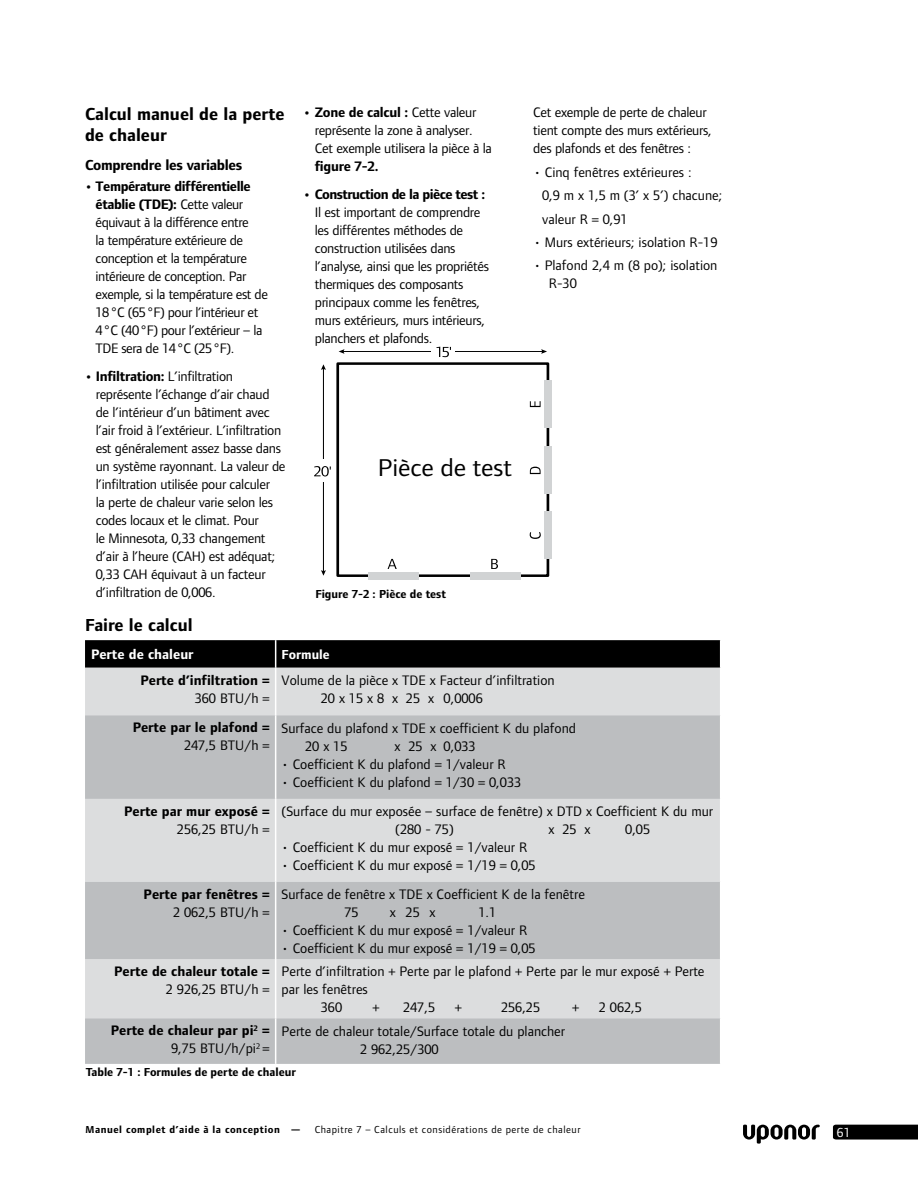
<style>
.page{position:relative;width:918px;height:1188px;background:#fff}
.page>*{position:absolute;margin:0;border:0;box-sizing:border-box;transform-origin:0 0}
.t1{font:25.2px "Foundry Form Sans";color:#000;scale:1.06 1}
.t2{font:700 18px/21px "Foundry Form Sans";color:#000}
.t3{font:700 15px "Foundry Form Sans";letter-spacing:-.02em;color:#000}
.t4{font:14.25px/18px "Foundry Form Sans";letter-spacing:-.02em;color:#000}
.t5{font:14.25px/18px "Foundry Form Sans";color:#000}
.t6{font:700 14.25px/18px "Foundry Form Sans";color:#000;text-align:right}
.t7{font:700 14.25px "Foundry Form Sans";letter-spacing:-.04em;color:#000}
.t8{font:700 14.25px "Foundry Form Sans";color:#fff}
.t9{font:700 13.5px "Foundry Form Sans";color:#fff}
.t10{font:13.5px "Foundry Form Sans";color:#fff}
.t11{font:700 12px "Foundry Form Sans";color:#000}
.t12{font:10.5px "Foundry Form Sans";letter-spacing:.05em;color:#000}
.t13{font:700 10.5px "Foundry Form Sans";letter-spacing:.05em;color:#000}
.s1{font-weight:700}
.s2{font-weight:400}
</style>
<div class="page">
<svg style="left:743px;top:1125px;width:77px;height:19px"></svg>
<svg style="left:833px;top:1125px;width:85px;height:15px"></svg>
<div style="left:85px;top:668px;width:635px;height:47px;background:#dcddde"></div>
<svg style="left:85px;top:715px;width:635px;height:349px;background:#c9cacc"></svg>
<hr style="left:275px;top:668px;width:1px;height:47px;background:#fff">
<hr style="left:275px;top:715px;width:1px;height:84px;background:#fff">
<hr style="left:275px;top:799px;width:1px;height:83px;background:#fff">
<hr style="left:275px;top:882px;width:1px;height:77px;background:#fff">
<hr style="left:275px;top:959px;width:1px;height:59px;background:#fff">
<hr style="left:275px;top:1018px;width:1px;height:46px;background:#fff">
<svg style="left:85px;top:640px;width:636px;height:28px;background:#050505"></svg>
<hr style="left:323px;top:368px;width:1px;height:204px;background:#000">
<svg style="left:321px;top:570px;width:5px;height:6px"></svg>
<svg style="left:321px;top:364px;width:5px;height:6px"></svg>
<div style="left:318px;top:459px;width:10px;height:22px;background:#fff"></div>
<div style="left:336px;top:362px;width:213px;height:215px;border:3px solid #000"></div>
<hr style="left:343px;top:351px;width:200px;height:1px;background:#000">
<svg style="left:339px;top:349px;width:5px;height:5px"></svg>
<svg style="left:541px;top:349px;width:6px;height:5px"></svg>
<svg style="left:314px;top:466px;width:17px;height:10px"></svg>
<div style="left:431px;top:347px;width:24px;height:9px;background:#fff"></div>
<svg style="left:436px;top:347px;width:15px;height:10px"></svg>
<div style="left:368px;top:572px;width:50px;height:7px;background:#d1d3d4"></div>
<svg style="left:388px;top:559px;width:9px;height:10px"></svg>
<div style="left:470px;top:572px;width:50px;height:7px;background:#d1d3d4"></div>
<svg style="left:491px;top:559px;width:7px;height:10px"></svg>
<div style="left:544px;top:380px;width:8px;height:47px;background:#d1d3d4"></div>
<svg style="left:530px;top:401px;width:11px;height:6px"></svg>
<div style="left:544px;top:446px;width:8px;height:47px;background:#d1d3d4"></div>
<svg style="left:530px;top:467px;width:11px;height:7px"></svg>
<div style="left:544px;top:511px;width:8px;height:47px;background:#d1d3d4"></div>
<svg style="left:530px;top:532px;width:11px;height:7px"></svg>
<p class="t2" style="left:85px;top:104px;width:201px">Calcul manuel de la perte de chaleur</p>
<p class="t3" style="left:85px;top:156px;width:159px">Comprendre les variables</p>
<p class="t4" style="left:96px;top:177px;width:174px;text-indent:-11px"><span class="s1">• Température différentielle établie (TDE):</span> Cette valeur équivaut à la différence entre<br>la température extérieure de conception et la température intérieure de conception. Par exemple, si la température est de<br>18°C (65°F) pour l’intérieur et<br>4°C (40°F) pour l’extérieur – la<br>TDE sera de 14°C (25°F).</p>
<p class="t4" style="left:96px;top:367px;width:191px;text-indent:-11px"><span class="s1">• Infiltration:</span> L’infiltration représente l’échange d’air chaud de l’intérieur d’un bâtiment avec l’air froid à l’extérieur. L’infiltration est généralement assez basse dans un système rayonnant. La valeur de l’infiltration utilisée pour calculer<br>la perte de chaleur varie selon les codes locaux et le climat. Pour<br>le Minnesota, 0,33 changement d’air à l’heure (CAH) est adéquat; 0,33 CAH équivaut à un facteur d’infiltration de 0,006.</p>
<p class="t4" style="left:315px;top:103px;width:179px;text-indent:-11px"><span class="s1">• Zone de calcul :</span> Cette valeur représente la zone à analyser.<br>Cet exemple utilisera la pièce à la</p>
<p class="t6" style="left:315px;top:158px;width:65px">figure 7-2.</p>
<p class="t7" style="left:303px;top:186px;width:183px">• Construction de la pièce test :</p>
<p class="t4" style="left:315px;top:203px;width:176px">Il est important de comprendre les différentes méthodes de construction utilisées dans l’analyse, ainsi que les propriétés thermiques des composants principaux comme les fenêtres, murs extérieurs, murs intérieurs, planchers et plafonds.</p>
<h1 class="t1" style="left:378px;top:454px;width:128px">Pièce de test</h1>
<p class="t11" style="left:315px;top:587px;width:132px">Figure 7-2 : Pièce de test</p>
<p class="t4" style="left:533px;top:104px;width:180px">Cet exemple de perte de chaleur tient compte des murs extérieurs, des plafonds et des fenêtres :</p>
<p class="t5" style="left:542px;top:160px;width:182px;line-height:23.4px;text-indent:-8px">• Cinq fenêtres extérieures :<br>0,9 m x 1,5 m (3’ x 5’) chacune; valeur R = 0,91</p>
<p class="t5" style="left:534px;top:233px;width:185px">• Murs extérieurs; isolation R-19</p>
<p class="t5" style="left:549px;top:257px;width:170px;text-indent:-15px">• Plafond 2,4 m (8 po); isolation<br>R-30</p>
<p class="t2" style="left:85px;top:614px;width:109px">Faire le calcul</p>
<p class="t8" style="left:91px;top:647px;width:104px">Perte de chaleur</p>
<p class="t9" style="left:282px;top:647px;width:50px">Formule</p>
<p class="t6" style="left:140px;top:671px;width:131px">Perte d’infiltration =</p>
<p class="t4" style="left:195px;top:689px;width:76px">360 BTU/h =</p>
<p class="t5" style="left:321px;top:671px;width:235px;text-indent:-39px">Volume de la pièce x TDE x Facteur d’infiltration<br>20 x 15 x 8 x 25 x 0,0006</p>
<p class="t6" style="left:133px;top:719px;width:138px">Perte par le plafond =</p>
<p class="t4" style="left:184px;top:736px;width:87px">247,5 BTU/h =</p>
<p class="t5" style="left:305px;top:719px;width:272px;text-indent:-24px">Surface du plafond x TDE x coefficient K du plafond<br>20 x 15</p>
<p class="t4" style="left:395px;top:737px;width:83px">x 25 x 0,033</p>
<p class="t5" style="left:282px;top:755px;width:225px">• Coefficient K du plafond = 1/valeur R</p>
<p class="t5" style="left:282px;top:773px;width:241px">• Coefficient K du plafond = 1/30 = 0,033</p>
<p class="t6" style="left:124px;top:802px;width:147px">Perte par mur exposé =</p>
<p class="t4" style="left:177px;top:820px;width:94px">256,25 BTU/h =</p>
<p class="t5" style="left:395px;top:802px;width:319px;text-indent:-114px">(Surface du mur exposée – surface de fenêtre) x DTD x Coefficient K du mur (280 - 75)</p>
<p class="t4" style="left:549px;top:820px;width:44px">x 25 x</p>
<p class="t4" style="left:625px;top:820px;width:26px">0,05</p>
<p class="t5" style="left:282px;top:838px;width:247px">• Coefficient K du mur exposé = 1/valeur R</p>
<p class="t5" style="left:282px;top:856px;width:256px">• Coefficient K du mur exposé = 1/19 = 0,05</p>
<p class="t6" style="left:144px;top:885px;width:128px">Perte par fenêtres =</p>
<p class="t4" style="left:173px;top:903px;width:98px">2 062,5 BTU/h =</p>
<p class="t5" style="left:344px;top:885px;width:242px;text-indent:-63px">Surface de fenêtre x TDE x Coefficient K de la fenêtre<br>75</p>
<p class="t4" style="left:390px;top:903px;width:47px">x 25 x</p>
<p class="t4" style="left:478px;top:903px;width:19px">1.1</p>
<p class="t5" style="left:282px;top:921px;width:247px">• Coefficient K du mur exposé = 1/valeur R</p>
<p class="t5" style="left:282px;top:939px;width:256px">• Coefficient K du mur exposé = 1/19 = 0,05</p>
<p class="t6" style="left:114px;top:962px;width:157px">Perte de chaleur totale =</p>
<p class="t4" style="left:166px;top:980px;width:105px">2 926,25 BTU/h =</p>
<p class="t5" style="left:282px;top:962px;width:424px">Perte d’infiltration + Perte par le plafond + Perte par le mur exposé + Perte</p>
<p class="t5" style="left:282px;top:980px;width:88px">par les fenêtres</p>
<p class="t4" style="left:321px;top:998px;width:23px">360</p>
<p class="t4" style="left:372px;top:998px;width:9px">+</p>
<p class="t4" style="left:403px;top:998px;width:34px">247,5</p>
<p class="t4" style="left:455px;top:998px;width:9px">+</p>
<p class="t4" style="left:501px;top:998px;width:41px">256,25</p>
<p class="t4" style="left:572px;top:998px;width:9px">+</p>
<p class="t4" style="left:599px;top:998px;width:45px">2 062,5</p>
<p class="t6" style="left:111px;top:1022px;width:160px">Perte de chaleur par pi<sup>2</sup> =<br><span class="s2">9,75 BTU/h/pi</span><sup>2</sup> <span class="s2">=</span></p>
<p class="t5" style="left:360px;top:1022px;width:207px;text-indent:-78px">Perte de chaleur totale/Surface totale du plancher<br>2 962,25/300</p>
<p class="t11" style="left:86px;top:1065px;width:212px">Table 7-1 : Formules de perte de chaleur</p>
<p class="t13" style="left:85px;top:1124px;width:217px">Manuel complet d’aide à la conception —</p>
<p class="t12" style="left:315px;top:1124px;width:267px">Chapitre 7 – Calculs et considérations de perte de chaleur</p>
<p class="t10" style="left:837px;top:1125px;width:15px">61</p>
</div>
